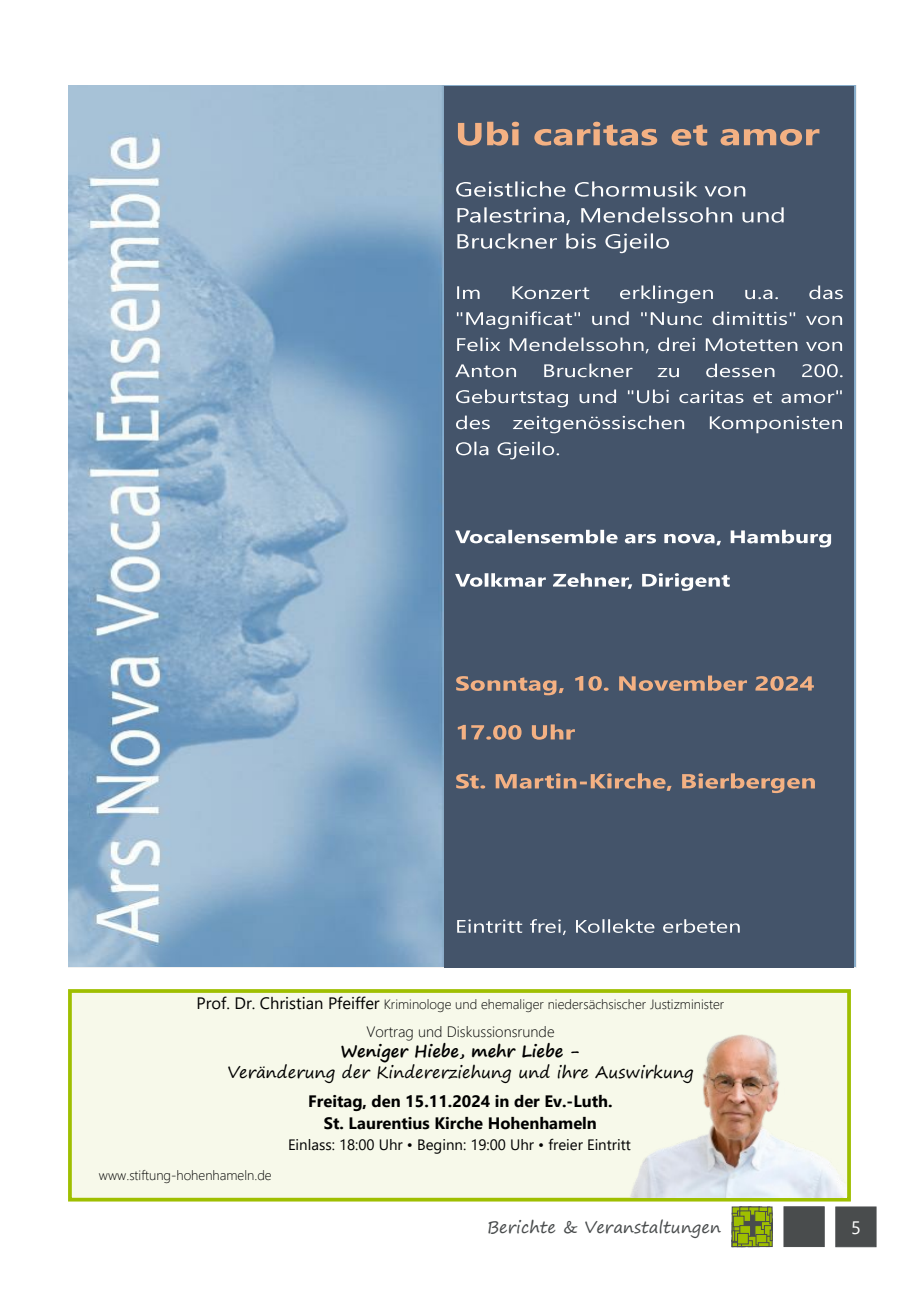
<style>
.page{position:relative;width:919px;height:1289px;background:#fff}
.page>*{position:absolute;margin:0;border:0;box-sizing:border-box;transform-origin:0 0}
.t1{font:18px "Segoe UI";color:#fff}
.t2{font:700 16.5px/21.9px "Segoe UI";color:#000;text-align:center}
.t3{font:16.5px "Segoe Print";color:#000}
.t4{font:16.5px "Segoe Print";color:#494c4d}
.t5{font:700 16.5px "Segoe Print";color:#000}
.t6{font:15px "Segoe UI";color:#000}
.t7{font:300 15px "Segoe UI";color:#000}
.t8{font:300 13.5px "Segoe UI";color:#000}
.s1{font-weight:400;font-size:16.5px}
</style>
<div class="page">
<div style="left:740px;top:1214px;width:23px;height:22px;background:#494c4d"></div>
<svg style="left:731px;top:1206px;width:11px;height:8px"></svg>
<div style="left:754px;top:1225px;width:12px;height:11px;background:#9fbf00;border:1px solid #494c4d"></div>
<svg style="left:731px;top:1212px;width:6px;height:12px"></svg>
<div style="left:739px;top:1206px;width:12px;height:11px;background:#9fbf00;border:1px solid #494c4d"></div>
<svg style="left:766px;top:1235px;width:6px;height:11px"></svg>
<div style="left:748px;top:1206px;width:11px;height:9px;background:#9fbf00;border:1px solid #494c4d"></div>
<svg style="left:761px;top:1218px;width:11px;height:11px"></svg>
<div style="left:764px;top:1225px;width:8px;height:11px;background:#9fbf00;border:1px solid #494c4d"></div>
<svg style="left:765px;top:1211px;width:4px;height:10px"></svg>
<div style="left:739px;top:1210px;width:12px;height:11px;background:#9fbf00;border:1px solid #494c4d"></div>
<div style="left:754px;top:1210px;width:11px;height:11px;background:#9fbf00;border:1px solid #494c4d"></div>
<svg style="left:758px;top:1206px;width:12px;height:5px"></svg>
<svg style="left:767px;top:1206px;width:5px;height:9px"></svg>
<svg style="left:769px;top:1212px;width:4px;height:28px"></svg>
<div style="left:755px;top:1233px;width:12px;height:12px;background:#9fbf00;border:1px solid #494c4d"></div>
<svg style="left:731px;top:1221px;width:28px;height:26px"></svg>
<div style="left:732px;top:1215px;width:12px;height:11px;background:#9fbf00;border:1px solid #494c4d"></div>
<div style="left:739px;top:1225px;width:12px;height:11px;background:#9fbf00;border:1px solid #494c4d"></div>
<div style="left:737px;top:1232px;width:11px;height:12px;background:#9fbf00;border:1px solid #494c4d"></div>
<svg style="left:757px;top:1242px;width:12px;height:4px"></svg>
<div style="left:783px;top:1206px;width:41px;height:40px;background:#494c4d;border:1px solid #494c4d"></div>
<div style="left:835px;top:1206px;width:41px;height:40px;background:#494c4d;border:1px solid #494c4d"></div>
<img style="left:68px;top:85px;width:787px;height:881px">
<div style="left:444px;top:86px;width:410px;height:881px;background:#44546a"></div>
<svg style="left:458px;top:123px;width:23px;height:23px"></svg>
<svg style="left:487px;top:122px;width:32px;height:24px"></svg>
<svg style="left:534px;top:122px;width:123px;height:24px"></svg>
<svg style="left:671px;top:124px;width:36px;height:22px"></svg>
<svg style="left:720px;top:129px;width:99px;height:17px"></svg>
<svg style="left:456px;top:181px;width:109px;height:16px"></svg>
<svg style="left:575px;top:181px;width:122px;height:16px"></svg>
<svg style="left:704px;top:186px;width:41px;height:11px"></svg>
<svg style="left:457px;top:207px;width:113px;height:18px"></svg>
<svg style="left:581px;top:207px;width:151px;height:16px"></svg>
<svg style="left:742px;top:207px;width:41px;height:16px"></svg>
<svg style="left:457px;top:233px;width:100px;height:16px"></svg>
<svg style="left:566px;top:233px;width:30px;height:16px"></svg>
<svg style="left:605px;top:233px;width:42px;height:20px"></svg>
<hr style="left:650px;top:233px;width:3px;height:15px;background:#fff">
<svg style="left:656px;top:238px;width:13px;height:11px"></svg>
<svg style="left:457px;top:286px;width:22px;height:13px"></svg>
<svg style="left:512px;top:286px;width:77px;height:13px"></svg>
<svg style="left:620px;top:285px;width:92px;height:18px"></svg>
<svg style="left:745px;top:290px;width:32px;height:9px"></svg>
<svg style="left:809px;top:285px;width:33px;height:14px"></svg>
<svg style="left:457px;top:311px;width:123px;height:18px"></svg>
<svg style="left:592px;top:311px;width:36px;height:14px"></svg>
<svg style="left:641px;top:312px;width:61px;height:13px"></svg>
<svg style="left:712px;top:311px;width:83px;height:14px"></svg>
<svg style="left:806px;top:315px;width:36px;height:10px"></svg>
<svg style="left:457px;top:337px;width:43px;height:14px"></svg>
<svg style="left:509px;top:337px;width:139px;height:16px"></svg>
<svg style="left:658px;top:337px;width:37px;height:14px"></svg>
<svg style="left:705px;top:338px;width:92px;height:13px"></svg>
<svg style="left:806px;top:342px;width:36px;height:9px"></svg>
<svg style="left:455px;top:364px;width:61px;height:13px"></svg>
<svg style="left:544px;top:363px;width:88px;height:14px"></svg>
<svg style="left:657px;top:368px;width:21px;height:9px"></svg>
<svg style="left:706px;top:363px;width:68px;height:14px"></svg>
<svg style="left:802px;top:364px;width:40px;height:13px"></svg>
<svg style="left:456px;top:389px;width:112px;height:18px"></svg>
<svg style="left:579px;top:389px;width:37px;height:14px"></svg>
<svg style="left:627px;top:389px;width:41px;height:14px"></svg>
<svg style="left:679px;top:390px;width:64px;height:13px"></svg>
<svg style="left:753px;top:391px;width:19px;height:12px"></svg>
<svg style="left:781px;top:390px;width:60px;height:13px"></svg>
<svg style="left:456px;top:415px;width:34px;height:14px"></svg>
<svg style="left:513px;top:415px;width:171px;height:18px"></svg>
<svg style="left:709px;top:416px;width:133px;height:17px"></svg>
<svg style="left:456px;top:441px;width:32px;height:14px"></svg>
<svg style="left:497px;top:441px;width:62px;height:18px"></svg>
<svg style="left:455px;top:530px;width:50px;height:13px"></svg>
<svg style="left:508px;top:530px;width:4px;height:13px"></svg>
<svg style="left:514px;top:530px;width:84px;height:13px"></svg>
<svg style="left:600px;top:530px;width:4px;height:13px"></svg>
<svg style="left:606px;top:534px;width:11px;height:9px"></svg>
<svg style="left:624px;top:534px;width:32px;height:9px"></svg>
<svg style="left:664px;top:534px;width:57px;height:11px"></svg>
<svg style="left:730px;top:530px;width:101px;height:17px"></svg>
<svg style="left:455px;top:574px;width:27px;height:13px"></svg>
<svg style="left:484px;top:573px;width:4px;height:13px"></svg>
<svg style="left:491px;top:573px;width:54px;height:14px"></svg>
<svg style="left:553px;top:573px;width:79px;height:16px"></svg>
<svg style="left:642px;top:573px;width:87px;height:18px"></svg>
<svg style="left:456px;top:676px;width:107px;height:19px"></svg>
<svg style="left:575px;top:676px;width:33px;height:14px"></svg>
<svg style="left:619px;top:675px;width:128px;height:16px"></svg>
<svg style="left:755px;top:676px;width:58px;height:14px"></svg>
<svg style="left:457px;top:725px;width:64px;height:14px"></svg>
<svg style="left:532px;top:724px;width:43px;height:15px"></svg>
<svg style="left:456px;top:773px;width:29px;height:15px"></svg>
<svg style="left:495px;top:773px;width:176px;height:17px"></svg>
<svg style="left:682px;top:773px;width:132px;height:20px"></svg>
<svg style="left:390px;top:919px;width:264px;height:36px"></svg>
<svg style="left:663px;top:919px;width:76px;height:13px"></svg>
<div style="left:70px;top:991px;width:779px;height:208px;background:#f7f9ea"></div>
<div style="left:68px;top:989px;width:782px;height:212px;border:4px solid #9fbf00"></div>
<img style="left:630px;top:1034px;width:216px;height:163px">
<p class="t8" style="left:196px;top:998px;width:529px"><span class="s1">Prof. Dr. Christian Pfeiffer</span> Kriminologe und ehemaliger niedersächsischer Justizminister</p>
<p class="t7" style="left:366px;top:1026px;width:190px">Vortrag und Diskussionsrunde</p>
<p class="t5" style="left:340px;top:1043px;width:241px">Weniger Hiebe, mehr Liebe -</p>
<p class="t3" style="left:227px;top:1063px;width:467px">Veränderung der Kindererziehung und ihre Auswirkung</p>
<p class="t2" style="left:308px;top:1091px;width:306px">Freitag, den 15.11.2024 in der Ev.-Luth.<br>St. Laurentius Kirche Hohenhameln</p>
<p class="t6" style="left:288px;top:1138px;width:344px">Einlass: 18:00 Uhr • Beginn: 19:00 Uhr • freier Eintritt</p>
<p class="t8" style="left:99px;top:1169px;width:174px">www.stiftung-hohenhameln.de</p>
<p class="t4" style="left:487px;top:1218px;width:235px">Berichte &amp; Veranstaltungen</p>
<h1 class="t1" style="left:851px;top:1221px;width:11px">5</h1>
</div>
